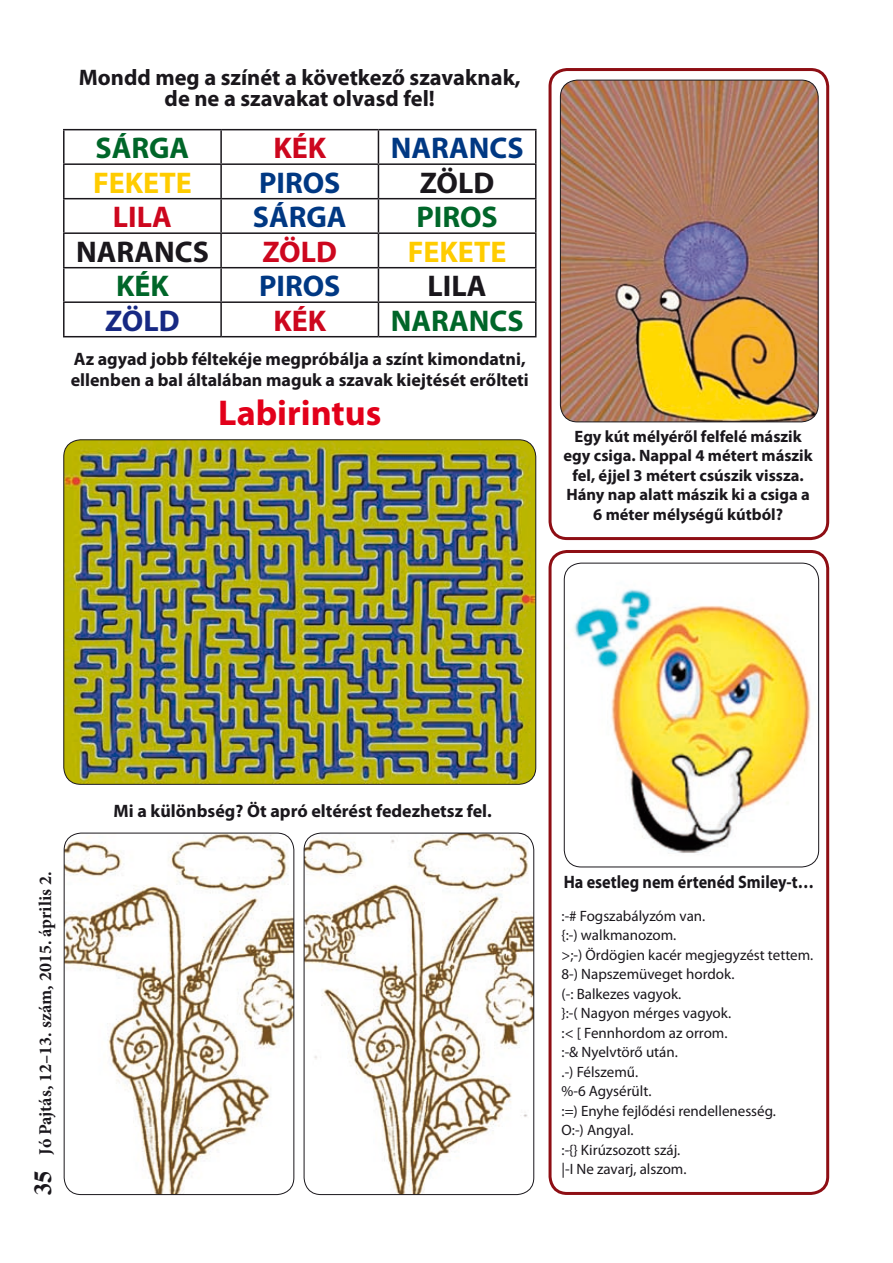
<style>
.page{position:relative;width:893px;height:1263px;background:#fff}
.page>*{position:absolute;margin:0;border:0;box-sizing:border-box;transform-origin:0 0}
.t1{font:700 36px "Myriad Pro";color:#e2001a}
.t2{font:700 30px "Myriad Pro";color:#003883}
.t3{font:700 30px "Myriad Pro";color:#006629}
.t4{font:700 30px "Myriad Pro";color:#1a171c}
.t5{font:700 30px "Myriad Pro";color:#cd071e}
.t6{font:700 30px "Myriad Pro";color:#fc0}
.t7{font:700 30px "Myriad Pro";color:#172983}
.t8{font:700 24px "CG Times";color:#1a171c}
.t9{font:700 22.5px/21px "Myriad Pro";color:#1a171c;text-align:center}
.t10{font:700 18px/21px "Myriad Pro";color:#1a171c}
.t11{font:700 18px "Minion Pro";color:#1a171c}
.t12{font:700 18px "Myriad Pro";color:#1a171c;scale:.9 1}
.t13{font:700 16.5px/19.5px "Myriad Pro";color:#1a171c;text-align:center}
.t14{font:15px/19.5px "Myriad Pro";color:#1a171c}
</style>
<div class="page">
<div style="left:549px;top:68px;width:280px;height:472px;border:3px solid #8e0e14;border-radius:17px"></div>
<hr style="left:63px;top:129px;width:158px;height:1px;background:#1a171c">
<hr style="left:63px;top:130px;width:2px;height:33px;background:#1a171c">
<hr style="left:221px;top:129px;width:157px;height:1px;background:#1a171c">
<hr style="left:220px;top:130px;width:2px;height:33px;background:#1a171c">
<hr style="left:378px;top:129px;width:158px;height:1px;background:#1a171c">
<hr style="left:378px;top:130px;width:1px;height:33px;background:#1a171c">
<hr style="left:535px;top:130px;width:1px;height:33px;background:#1a171c">
<hr style="left:63px;top:163px;width:158px;height:2px;background:#1a171c">
<hr style="left:63px;top:165px;width:2px;height:33px;background:#1a171c">
<hr style="left:221px;top:163px;width:157px;height:2px;background:#1a171c">
<hr style="left:220px;top:165px;width:2px;height:33px;background:#1a171c">
<hr style="left:378px;top:163px;width:158px;height:2px;background:#1a171c">
<hr style="left:378px;top:165px;width:1px;height:33px;background:#1a171c">
<hr style="left:535px;top:165px;width:1px;height:33px;background:#1a171c">
<hr style="left:63px;top:198px;width:158px;height:1px;background:#1a171c">
<hr style="left:63px;top:199px;width:2px;height:33px;background:#1a171c">
<hr style="left:221px;top:198px;width:157px;height:1px;background:#1a171c">
<hr style="left:220px;top:199px;width:2px;height:33px;background:#1a171c">
<hr style="left:378px;top:198px;width:158px;height:1px;background:#1a171c">
<hr style="left:378px;top:199px;width:1px;height:33px;background:#1a171c">
<hr style="left:535px;top:199px;width:1px;height:33px;background:#1a171c">
<hr style="left:63px;top:232px;width:158px;height:2px;background:#1a171c">
<hr style="left:63px;top:234px;width:2px;height:33px;background:#1a171c">
<hr style="left:221px;top:232px;width:157px;height:2px;background:#1a171c">
<hr style="left:220px;top:234px;width:2px;height:33px;background:#1a171c">
<hr style="left:378px;top:232px;width:158px;height:2px;background:#1a171c">
<hr style="left:378px;top:234px;width:1px;height:33px;background:#1a171c">
<hr style="left:535px;top:234px;width:1px;height:33px;background:#1a171c">
<hr style="left:63px;top:267px;width:158px;height:1px;background:#1a171c">
<hr style="left:63px;top:268px;width:2px;height:33px;background:#1a171c">
<hr style="left:221px;top:267px;width:157px;height:1px;background:#1a171c">
<hr style="left:220px;top:268px;width:2px;height:33px;background:#1a171c">
<hr style="left:378px;top:267px;width:158px;height:1px;background:#1a171c">
<hr style="left:378px;top:268px;width:1px;height:33px;background:#1a171c">
<hr style="left:535px;top:268px;width:1px;height:33px;background:#1a171c">
<hr style="left:63px;top:301px;width:158px;height:2px;background:#1a171c">
<hr style="left:63px;top:303px;width:2px;height:33px;background:#1a171c">
<hr style="left:221px;top:301px;width:157px;height:2px;background:#1a171c">
<hr style="left:220px;top:303px;width:2px;height:33px;background:#1a171c">
<hr style="left:378px;top:301px;width:158px;height:2px;background:#1a171c">
<hr style="left:378px;top:303px;width:1px;height:33px;background:#1a171c">
<hr style="left:535px;top:303px;width:1px;height:33px;background:#1a171c">
<hr style="left:63px;top:336px;width:158px;height:1px;background:#1a171c">
<hr style="left:378px;top:336px;width:158px;height:1px;background:#1a171c">
<img style="left:560px;top:80px;width:258px;height:342px;border-radius:17px">
<div style="left:560px;top:80px;width:259px;height:342px;border:1px solid #1a171c;border-radius:17px"></div>
<div style="left:549px;top:550px;width:280px;height:645px;border:3px solid #8e0e14;border-radius:17px"></div>
<img style="left:564px;top:563px;width:255px;height:304px;border-radius:17px">
<div style="left:564px;top:563px;width:255px;height:304px;border:1px solid #1a171c;border-radius:17px"></div>
<img style="left:64px;top:440px;width:472px;height:344px;border-radius:17px">
<svg style="left:216px;top:319px;width:169px;height:19px"></svg>
<img style="left:64px;top:833px;width:229px;height:361px;border-radius:17px">
<div style="left:64px;top:833px;width:230px;height:362px;border:1px solid #1a171c;border-radius:17px"></div>
<img style="left:304px;top:833px;width:229px;height:361px;border-radius:17px">
<div style="left:304px;top:833px;width:230px;height:362px;border:1px solid #1a171c;border-radius:17px"></div>
<h3 class="t9" style="left:79px;top:66px;width:444px">Mondd meg a színét a következő szavaknak, de ne a szavakat olvasd fel!</h3>
<h2 class="t3" style="left:96px;top:128px;width:95px">SÁRGA</h2>
<h2 class="t5" style="left:273px;top:128px;width:54px">KÉK</h2>
<h2 class="t2" style="left:391px;top:128px;width:134px">NARANCS</h2>
<h2 class="t6" style="left:93px;top:163px;width:100px">FEKETE</h2>
<h2 class="t2" style="left:259px;top:163px;width:83px">PIROS</h2>
<h2 class="t4" style="left:420px;top:163px;width:76px">ZÖLD</h2>
<h2 class="t5" style="left:113px;top:197px;width:61px">LILA</h2>
<h2 class="t2" style="left:253px;top:197px;width:95px">SÁRGA</h2>
<h2 class="t3" style="left:416px;top:197px;width:83px">PIROS</h2>
<h2 class="t4" style="left:76px;top:232px;width:134px">NARANCS</h2>
<h2 class="t5" style="left:263px;top:232px;width:76px">ZÖLD</h2>
<h2 class="t6" style="left:408px;top:232px;width:100px">FEKETE</h2>
<h2 class="t3" style="left:116px;top:266px;width:54px">KÉK</h2>
<h2 class="t2" style="left:259px;top:266px;width:83px">PIROS</h2>
<h2 class="t4" style="left:428px;top:266px;width:61px">LILA</h2>
<h2 class="t7" style="left:105px;top:301px;width:76px">ZÖLD</h2>
<h2 class="t5" style="left:273px;top:301px;width:54px">KÉK</h2>
<h2 class="t3" style="left:391px;top:301px;width:134px">NARANCS</h2>
<p class="t10" style="left:71px;top:348px;width:460px">Az agyad jobb féltekéje megpróbálja a színt kimondatni, ellenben a bal általában maguk a szavak kiejtését erőlteti</p>
<h1 class="t1" style="left:218px;top:389px;width:165px">Labirintus</h1>
<p class="t13" style="left:564px;top:426px;width:251px">Egy kút mélyéről felfelé mászik egy csiga. Nappal 4 métert mászik fel, éjjel 3 métert csúszik vissza.<br>Hány nap alatt mászik ki a csiga a<br>6 méter mélységű kútból?</p>
<p class="t11" style="left:33px;top:1154px;width:285px;rotate:-90deg">Jó Pajtás, 12–13. szám, 2015. április 2.</p>
<h3 class="t8" style="left:28px;top:1195px;width:25px;rotate:-90deg">35</h3>
<p class="t10" style="left:114px;top:800px;width:380px">Mi a különbség? Öt apró eltérést fedezhetsz fel.</p>
<p class="t12" style="left:564px;top:870px;width:279px">Ha esetleg nem értenéd Smiley-t…</p>
<p class="t14" style="left:562px;top:905px;width:253px">:-# Fogszabályzóm van.<br>{:-) walkmanozom.<br>&gt;;-) Ördögien kacér megjegyzést tettem.<br>8-) Napszemüveget hordok.<br>(-: Balkezes vagyok.<br>}:-( Nagyon mérges vagyok.<br>:&lt; [ Fennhordom az orrom.<br>:-&amp; Nyelvtörő után.<br>.-) Félszemű.<br>%-6 Agysérült.<br>:=) Enyhe fejlődési rendellenesség.<br>O:-) Angyal.<br>:-{} Kirúzsozott száj.<br>|-I Ne zavarj, alszom.</p>
</div>
